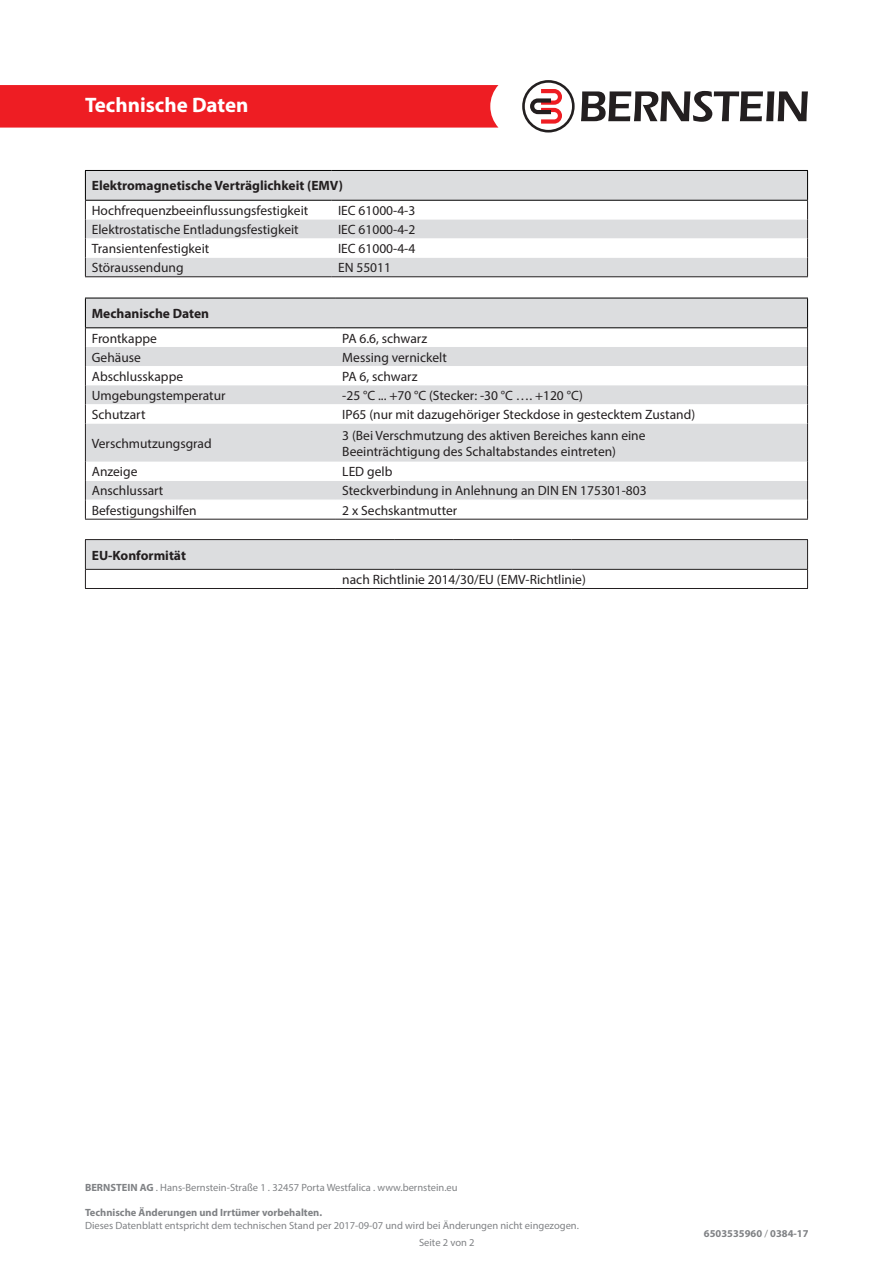
<style>
.page{position:relative;width:893px;height:1263px;background:#fff}
.page>*{position:absolute;margin:0;border:0;box-sizing:border-box;transform-origin:0 0}
.t1{font:700 21px "Myriad Pro";color:#fff}
.t2{font:13.5px/16.2px "Myriad Pro";color:#231f20}
.t3{font:700 13.5px "Myriad Pro";color:#231f20}
.t4{font:10.5px "Myriad Pro";color:#808285}
.t5{font:700 10.5px "Myriad Pro";color:#808285}
.s1{font-weight:700}
.s2{font-weight:400}
</style>
<div class="page">
<div style="left:0;top:85px;width:498px;height:43px;background:#ee1d23"></div>
<svg style="left:581px;top:91px;width:227px;height:31px"></svg>
<svg style="left:522px;top:80px;width:53px;height:53px"></svg>
<hr style="left:85px;top:170px;width:247px;height:1px;background:#000">
<hr style="left:332px;top:170px;width:476px;height:1px;background:#000">
<svg style="left:85px;top:171px;width:723px;height:105px"></svg>
<hr style="left:85px;top:200px;width:247px;height:1px;background:#000">
<hr style="left:332px;top:200px;width:476px;height:1px;background:#000">
<hr style="left:85px;top:276px;width:247px;height:1px;background:#231f20">
<hr style="left:332px;top:276px;width:476px;height:1px;background:#231f20">
<svg style="left:85px;top:540px;width:723px;height:48px"></svg>
<hr style="left:85px;top:539px;width:251px;height:1px;background:#231f20">
<hr style="left:336px;top:539px;width:59px;height:1px;background:#231f20">
<hr style="left:395px;top:539px;width:59px;height:1px;background:#231f20">
<hr style="left:454px;top:539px;width:59px;height:1px;background:#231f20">
<hr style="left:513px;top:539px;width:59px;height:1px;background:#231f20">
<hr style="left:572px;top:539px;width:236px;height:1px;background:#231f20">
<hr style="left:85px;top:569px;width:251px;height:1px;background:#231f20">
<hr style="left:336px;top:569px;width:59px;height:1px;background:#231f20">
<hr style="left:395px;top:569px;width:59px;height:1px;background:#231f20">
<hr style="left:454px;top:569px;width:59px;height:1px;background:#231f20">
<hr style="left:513px;top:569px;width:59px;height:1px;background:#231f20">
<hr style="left:572px;top:569px;width:236px;height:1px;background:#231f20">
<hr style="left:85px;top:588px;width:251px;height:1px;background:#231f20">
<hr style="left:336px;top:588px;width:59px;height:1px;background:#231f20">
<hr style="left:395px;top:588px;width:59px;height:1px;background:#231f20">
<hr style="left:454px;top:588px;width:59px;height:1px;background:#231f20">
<hr style="left:513px;top:588px;width:59px;height:1px;background:#231f20">
<hr style="left:572px;top:588px;width:236px;height:1px;background:#231f20">
<div style="left:86px;top:299px;width:721px;height:28px;background:#dcdddf"></div>
<svg style="left:86px;top:328px;width:721px;height:191px"></svg>
<hr style="left:85px;top:423px;width:1px;height:39px;background:#231f20">
<hr style="left:807px;top:423px;width:1px;height:39px;background:#231f20">
<svg style="left:85px;top:462px;width:1px;height:57px"></svg>
<svg style="left:807px;top:462px;width:1px;height:57px"></svg>
<hr style="left:85px;top:298px;width:251px;height:1px;background:#000">
<svg style="left:85px;top:298px;width:1px;height:125px"></svg>
<hr style="left:336px;top:298px;width:472px;height:1px;background:#000">
<svg style="left:807px;top:298px;width:1px;height:125px"></svg>
<hr style="left:85px;top:327px;width:251px;height:1px;background:#000">
<hr style="left:336px;top:327px;width:472px;height:1px;background:#000">
<hr style="left:86px;top:500px;width:250px;height:1px;background:#fff">
<hr style="left:336px;top:500px;width:471px;height:1px;background:#fff">
<hr style="left:85px;top:519px;width:251px;height:1px;background:#231f20">
<hr style="left:336px;top:519px;width:472px;height:1px;background:#231f20">
<h1 class="t1" style="left:85px;top:91px;width:165px">Technische Daten</h1>
<p class="t3" style="left:92px;top:177px;width:253px">Elektromagnetische Verträglichkeit (EMV)</p>
<p class="t2" style="left:92px;top:202px;width:218px">Hochfrequenzbeeinflussungsfestigkeit</p>
<p class="t2" style="left:338px;top:202px;width:79px">IEC 61000-4-3</p>
<p class="t2" style="left:92px;top:221px;width:208px">Elektrostatische Entladungsfestigkeit</p>
<p class="t2" style="left:338px;top:221px;width:79px">IEC 61000-4-2</p>
<p class="t2" style="left:92px;top:240px;width:119px">Transientenfestigkeit</p>
<p class="t2" style="left:338px;top:240px;width:79px">IEC 61000-4-4</p>
<p class="t2" style="left:92px;top:259px;width:93px">Störaussendung</p>
<p class="t2" style="left:338px;top:259px;width:55px">EN 55011</p>
<p class="t3" style="left:92px;top:305px;width:119px">Mechanische Daten</p>
<p class="t2" style="left:92px;top:330px;width:67px">Frontkappe</p>
<p class="t2" style="left:342px;top:330px;width:86px">PA 6.6, schwarz</p>
<p class="t2" style="left:92px;top:349px;width:51px">Gehäuse</p>
<p class="t2" style="left:342px;top:349px;width:106px">Messing vernickelt</p>
<p class="t2" style="left:92px;top:368px;width:93px">Abschlusskappe</p>
<p class="t2" style="left:342px;top:368px;width:77px">PA 6, schwarz</p>
<p class="t2" style="left:92px;top:387px;width:135px">Umgebungstemperatur</p>
<p class="t2" style="left:342px;top:387px;width:242px">-25 °C ... +70 °C (Stecker: -30 °C …. +120 °C)</p>
<p class="t2" style="left:92px;top:406px;width:55px">Schutzart</p>
<p class="t2" style="left:342px;top:406px;width:354px">IP65 (nur mit dazugehöriger Steckdose in gestecktem Zustand)</p>
<p class="t2" style="left:92px;top:435px;width:121px">Verschmutzungsgrad</p>
<p class="t2" style="left:342px;top:427px;width:305px">3 (Bei Verschmutzung des aktiven Bereiches kann eine<br>Beeinträchtigung des Schaltabstandes eintreten)</p>
<p class="t2" style="left:92px;top:463px;width:47px">Anzeige</p>
<p class="t2" style="left:342px;top:463px;width:52px">LED gelb</p>
<p class="t2" style="left:92px;top:482px;width:73px">Anschlussart</p>
<p class="t2" style="left:342px;top:482px;width:306px">Steckverbindung in Anlehnung an DIN EN 175301-803</p>
<p class="t2" style="left:92px;top:502px;width:106px">Befestigungshilfen</p>
<p class="t2" style="left:342px;top:502px;width:117px">2 x Sechskantmutter</p>
<p class="t3" style="left:92px;top:546px;width:96px">EU-Konformität</p>
<p class="t2" style="left:342px;top:571px;width:245px">nach Richtlinie 2014/30/EU (EMV-Richtlinie)</p>
<p class="t4" style="left:85px;top:1181px;width:374px"><span class="s1">BERNSTEIN AG</span> . Hans-Bernstein-Straße 1 . 32457 Porta Westfalica . www.bernstein.eu</p>
<p class="t5" style="left:85px;top:1206px;width:239px">Technische Änderungen und Irrtümer vorbehalten.</p>
<p class="t4" style="left:85px;top:1219px;width:495px">Dieses Datenblatt entspricht dem technischen Stand per 2017-09-07 und wird bei Änderungen nicht eingezogen.</p>
<p class="t4" style="left:419px;top:1236px;width:57px">Seite 2 von 2</p>
<p class="t5" style="left:704px;top:1227px;width:106px">6503535960 <span class="s2">/</span> 0384-17</p>
</div>
